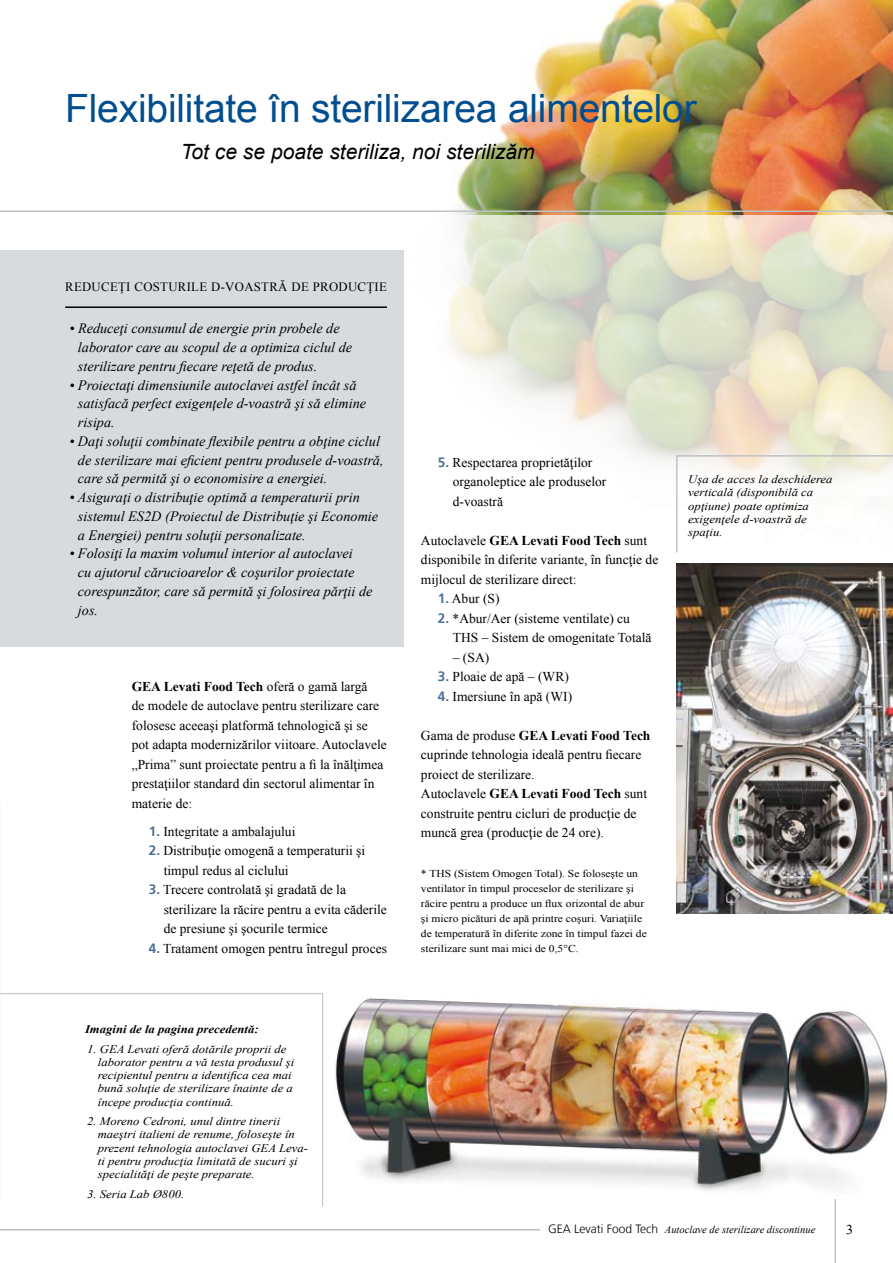
<style>
.page{position:relative;width:893px;height:1263px;background:#fff}
.page>*{position:absolute;margin:0;border:0;box-sizing:border-box;transform-origin:0 0}
.t1{font:39px "Arial";letter-spacing:-.005em;color:#004e8f}
.t2{font:italic 21px "Arial";color:#000}
.t3{font:italic 14.25px/18.8px "Times New Roman";color:#000}
.t4{font:13.5px/19.5px "Times New Roman";color:#000}
.t5{font:13.5px "Times New Roman";color:#000;scale:1.1 1}
.t6{font:12.75px "Times New Roman";letter-spacing:.025em;color:#000}
.t7{font:italic 11.55px/13.2px "Times New Roman";color:#000;scale:1.1 1}
.t8{font:italic 700 11.55px "Times New Roman";color:#000;scale:1.1 1}
.t9{font:10.5px/15px "Times New Roman";color:#000;scale:1.1 1}
.t10{font:italic 10.5px "Times New Roman";color:#000}
.s1{font-weight:700}
.s2{font-family:"Frutiger";font-weight:700;color:#4c7097}
.s3{font-family:"Frutiger";font-weight:300;font-style:normal;font-size:12px}
</style>
<div class="page">
<img style="left:335px;top:997px;width:553px;height:194px">
<img style="left:451px;top:0;width:442px;height:215px">
<svg style="left:449px;top:215px;width:444px;height:248px;background:#e5e4d1"></svg>
<img style="left:676px;top:563px;width:217px;height:350px">
<svg style="left:675px;top:454px;width:218px;height:99px"></svg>
<div style="left:0;top:250px;width:404px;height:396px;background:#d7dbdd"></div>
<hr style="left:0;top:210px;width:893px;height:2px;background:#bdc3c7">
<hr style="left:0;top:1229px;width:540px;height:1px;background:#bdc3c7">
<hr style="left:834px;top:1199px;width:2px;height:64px;background:#bdc3c7">
<svg style="left:0;top:993px;width:324px;height:213px"></svg>
<hr style="left:65px;top:306px;width:322px;height:2px;background:#000">
<h1 class="t1" style="left:65px;top:83px;width:633px">Flexibilitate în sterilizarea alimentelor</h1>
<h2 class="t2" style="left:181px;top:138px;width:356px">Tot ce se poate steriliza, noi sterilizăm</h2>
<p class="t6" style="left:65px;top:278px;width:323px">REDUCEŢI COSTURILE D-VOASTRĂ DE PRODUCŢIE</p>
<p class="t3" style="left:78px;top:319px;width:276px;text-indent:-9px">• Reduceţi consumul de energie prin probele de laborator care au scopul de a optimiza ciclul de sterilizare pentru fiecare reţetă de produs.</p>
<p class="t3" style="left:78px;top:375px;width:290px;text-indent:-9px">• Proiectaţi dimensiunile autoclavei astfel încât să satisfacă perfect exigenţele d-voastră şi să elimine risipa.</p>
<p class="t3" style="left:78px;top:431px;width:307px;text-indent:-9px">• Daţi soluţii combinate flexibile pentru a obţine ciclul de sterilizare mai eficient pentru produsele d-voastră, care să permită şi o economisire a energiei.</p>
<p class="t3" style="left:78px;top:488px;width:302px;text-indent:-9px">• Asiguraţi o distribuţie optimă a temperaturii prin sistemul ES2D (Proiectul de Distribuţie şi Economie a Energiei) pentru soluţii personalizate.</p>
<p class="t3" style="left:78px;top:544px;width:296px;text-indent:-9px">• Folosiţi la maxim volumul interior al autoclavei<br>cu ajutorul cărucioarelor &amp; coşurilor proiectate corespunzător, care să permită şi folosirea părţii de jos.</p>
<p class="t4" style="left:132px;top:676px;width:257px"><span class="s1">GEA Levati Food Tech</span> oferă o gamă largă<br>de modele de autoclave pentru sterilizare care folosesc aceeaşi platformă tehnologică şi se pot adapta modernizărilor viitoare. Autoclavele „Prima” sunt proiectate pentru a fi la înălţimea prestaţiilor standard din sectorul alimentar în materie de:</p>
<p class="t4" style="left:149px;top:821px;width:148px"><span class="s2">1.</span> Integritate a ambalajului</p>
<p class="t4" style="left:164px;top:841px;width:203px;text-indent:-15px"><span class="s2">2.</span> Distribuţie omogenă a temperaturii şi timpul redus al ciclului</p>
<p class="t4" style="left:164px;top:879px;width:225px;text-indent:-15px"><span class="s2">3.</span> Trecere controlată şi gradată de la sterilizare la răcire pentru a evita căderile de presiune şi şocurile termice</p>
<p class="t4" style="left:149px;top:938px;width:240px"><span class="s2">4.</span> Tratament omogen pentru întregul proces</p>
<p class="t8" style="left:85px;top:1021px;width:159px">Imagini de la pagina precedentă:</p>
<p class="t7" style="left:98px;top:1042px;width:180px;text-indent:-11px">1. GEA Levati oferă dotările proprii de laborator pentru a vă testa produsul şi recipientul pentru a identifica cea mai bună soluţie de sterilizare înainte de a începe producţia continuă.</p>
<p class="t7" style="left:98px;top:1114px;width:193px;text-indent:-11px">2. Moreno Cedroni, unul dintre tinerii maeştri italieni de renume, foloseşte în prezent tehnologia autoclavei GEA Leva&shy;ti pentru producţia limitată de sucuri şi specialităţi de peşte preparate.</p>
<p class="t7" style="left:87px;top:1187px;width:90px">3. Seria Lab Ø800.</p>
<p class="t4" style="left:453px;top:452px;width:155px;text-indent:-15px"><span class="s2">5.</span> Respectarea proprietăţilor organoleptice ale produselor d-voastră</p>
<p class="t4" style="left:421px;top:530px;width:239px">Autoclavele <span class="s1">GEA Levati Food Tech</span> sunt disponibile în diferite variante, în funcţie de mijlocul de sterilizare direct:</p>
<p class="t4" style="left:438px;top:589px;width:63px"><span class="s2">1.</span> Abur (S)</p>
<p class="t4" style="left:453px;top:608px;width:200px;text-indent:-15px"><span class="s2">2.</span> *Abur/Aer (sisteme ventilate) cu<br>THS – Sistem de omogenitate Totală</p>
<p class="t4" style="left:453px;top:647px;width:38px">– (SA)</p>
<p class="t4" style="left:438px;top:667px;width:132px"><span class="s2">3.</span> Ploaie de apă – (WR)</p>
<p class="t4" style="left:438px;top:686px;width:136px"><span class="s2">4.</span> Imersiune în apă (WI)</p>
<p class="t4" style="left:421px;top:725px;width:231px">Gama de produse <span class="s1">GEA Levati Food Tech </span>cuprinde tehnologia ideală pentru fiecare proiect de sterilizare.<br>Autoclavele <span class="s1">GEA Levati Food Tech</span> sunt construite pentru cicluri de producţie de muncă grea (producţie de 24 ore).</p>
<p class="t9" style="left:421px;top:866px;width:207px">* THS (Sistem Omogen Total). Se foloseşte un ventilator în timpul proceselor de sterilizare şi răcire pentru a produce un flux orizontal de abur şi micro picături de apă printre coşuri. Variaţiile de temperatură în diferite zone în timpul fazei de sterilizare sunt mai mici de 0,5°C.</p>
<p class="t7" style="left:688px;top:472px;width:133px">Uşa de acces la deschiderea verticală (disponibilă ca opţiune) poate optimiza exigenţele d-voastră de spaţiu.</p>
<p class="t10" style="left:548px;top:1222px;width:269px"><span class="s3">GEA Levati Food Tech</span> Autoclave de sterilizare discontinue</p>
<p class="t5" style="left:846px;top:1220px;width:8px">3</p>
</div>
